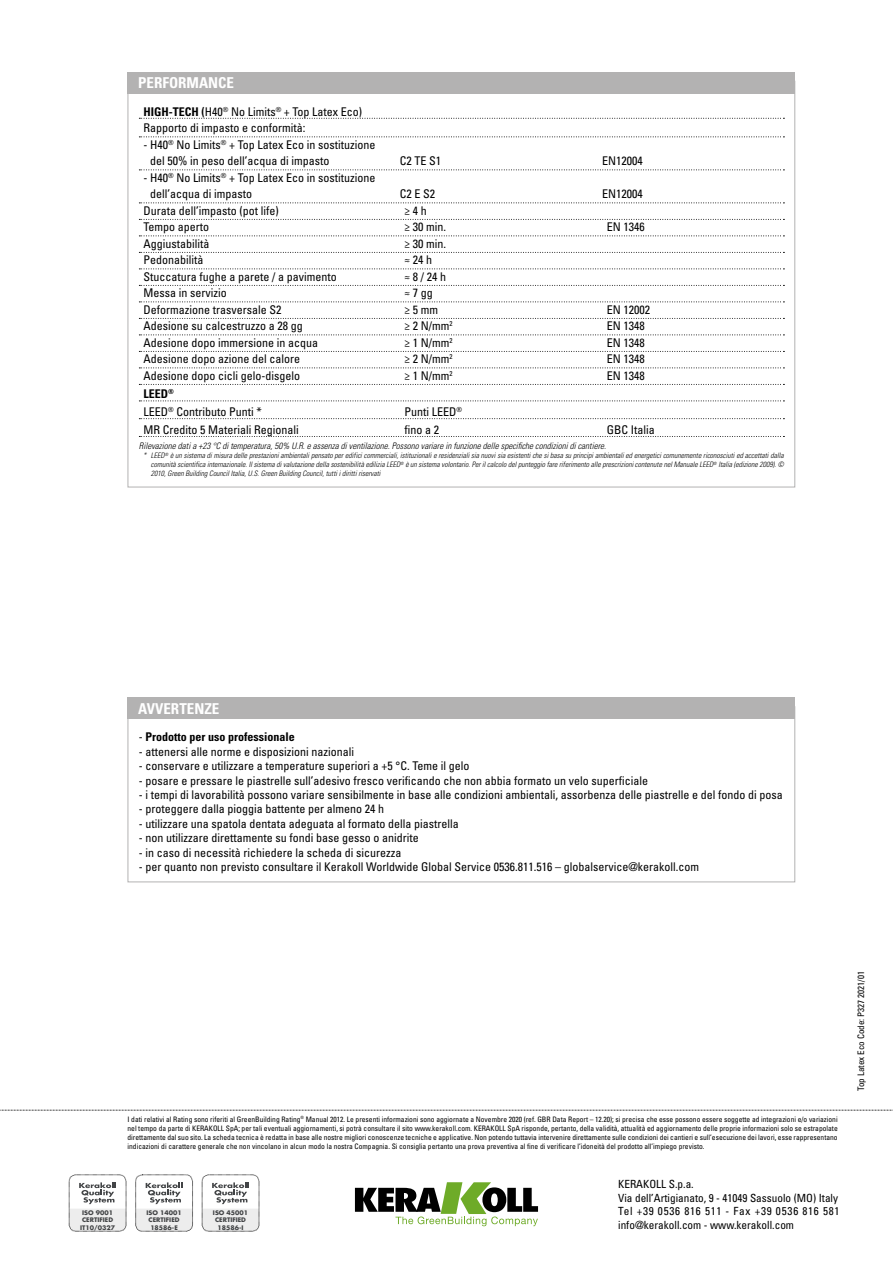
<style>
.page{position:relative;width:893px;height:1263px;background:#fff}
.page>*{position:absolute;margin:0;border:0;box-sizing:border-box;transform-origin:0 0}
.t1{font:700 condensed 15px "Univers LT Std";color:#fff}
.t2{font:condensed 12px/16.5px "Univers LT Std";color:#000}
.t3{font:700 condensed 12px "Univers LT Std";color:#000}
.t4{font:condensed 11.25px/13.5px "Univers LT Std";color:#000}
.t5{font:italic 300 condensed 9px "Univers LT Std";color:#000}
.t6{font:condensed 9px "Univers LT Std";color:#000}
.t7{font:condensed 7.5px/9px "Univers LT Std";color:#000;text-align:justify}
.t8{font:italic 300 condensed 7.5px/9px "Univers LT Std";color:#000;text-align:justify}
.t9{font:700 6.15px/7.4px "Futura Std";color:#424446;text-align:center}
.s1{font-weight:700}
.s2{font-weight:400}
</style>
<div class="page">
<svg style="left:0;top:1110px;width:893px;height:1px"></svg>
<svg style="left:355px;top:1182px;width:183px;height:44px"></svg>
<div style="left:69px;top:1175px;width:57px;height:56px;border:1px dashed #000;border-radius:7px"></div>
<svg style="left:69px;top:1182px;width:57px;height:49px"></svg>
<div style="left:136px;top:1175px;width:57px;height:56px;border:1px dashed #000;border-radius:7px"></div>
<svg style="left:136px;top:1182px;width:57px;height:49px"></svg>
<div style="left:202px;top:1175px;width:57px;height:56px;border:1px dashed #000;border-radius:7px"></div>
<svg style="left:202px;top:1182px;width:57px;height:49px"></svg>
<div style="left:128px;top:698px;width:667px;height:21px;background:#b3b2b2"></div>
<svg style="left:139px;top:118px;width:645px;height:1px"></svg>
<svg style="left:139px;top:136px;width:645px;height:1px"></svg>
<svg style="left:139px;top:169px;width:645px;height:1px"></svg>
<svg style="left:139px;top:202px;width:645px;height:1px"></svg>
<svg style="left:139px;top:219px;width:645px;height:1px"></svg>
<svg style="left:139px;top:235px;width:645px;height:1px"></svg>
<svg style="left:139px;top:252px;width:645px;height:1px"></svg>
<svg style="left:139px;top:268px;width:645px;height:1px"></svg>
<svg style="left:139px;top:285px;width:645px;height:1px"></svg>
<svg style="left:139px;top:301px;width:645px;height:1px"></svg>
<svg style="left:139px;top:318px;width:645px;height:1px"></svg>
<svg style="left:139px;top:334px;width:645px;height:1px"></svg>
<svg style="left:139px;top:351px;width:645px;height:1px"></svg>
<svg style="left:139px;top:367px;width:645px;height:1px"></svg>
<svg style="left:139px;top:384px;width:645px;height:1px"></svg>
<svg style="left:139px;top:400px;width:645px;height:1px"></svg>
<svg style="left:139px;top:418px;width:645px;height:1px"></svg>
<svg style="left:139px;top:436px;width:645px;height:1px"></svg>
<div style="left:128px;top:72px;width:667px;height:22px;background:#b3b2b2"></div>
<p class="t1" style="left:138px;top:74px;width:97px">PERFORMANCE</p>
<p class="t2" style="left:143px;top:103px;width:220px"><span class="s1">HIGH-TECH (</span>H40<sup>®</sup> No Limits<sup>®</sup> + Top Latex Eco)<br>Rapporto di impasto e conformità:</p>
<p class="t2" style="left:150px;top:136px;width:227px;text-indent:-7px">- H40<sup>®</sup> No Limits<sup>®</sup> + Top Latex Eco in sostituzione del 50% in peso dell’acqua di impasto</p>
<p class="t2" style="left:150px;top:169px;width:227px;text-indent:-7px">- H40<sup>®</sup> No Limits<sup>®</sup> + Top Latex Eco in sostituzione dell’acqua di impasto</p>
<p class="t2" style="left:400px;top:153px;width:43px">C2 TE S1</p>
<p class="t2" style="left:602px;top:153px;width:42px">EN12004</p>
<p class="t2" style="left:400px;top:186px;width:37px">C2 E S2</p>
<p class="t2" style="left:602px;top:186px;width:42px">EN12004</p>
<p class="t2" style="left:143px;top:202px;width:137px">Durata dell’impasto (pot life)</p>
<p class="t2" style="left:404px;top:202px;width:24px">≥ 4 h</p>
<p class="t2" style="left:143px;top:219px;width:67px">Tempo aperto</p>
<p class="t2" style="left:404px;top:219px;width:43px">≥ 30 min.</p>
<p class="t2" style="left:607px;top:219px;width:39px">EN 1346</p>
<p class="t2" style="left:143px;top:235px;width:67px">Aggiustabilità</p>
<p class="t2" style="left:404px;top:235px;width:43px">≥ 30 min.</p>
<p class="t2" style="left:143px;top:252px;width:61px">Pedonabilità</p>
<p class="t2" style="left:404px;top:252px;width:29px">≈ 24 h</p>
<p class="t2" style="left:143px;top:268px;width:195px">Stuccatura fughe a parete / a pavimento</p>
<p class="t2" style="left:404px;top:268px;width:43px">≈ 8 / 24 h</p>
<p class="t2" style="left:143px;top:285px;width:85px">Messa in servizio</p>
<p class="t2" style="left:404px;top:285px;width:30px">≈ 7 gg</p>
<p class="t2" style="left:143px;top:301px;width:139px">Deformazione trasversale S2</p>
<p class="t2" style="left:404px;top:301px;width:35px">≥ 5 mm</p>
<p class="t2" style="left:607px;top:301px;width:45px">EN 12002</p>
<p class="t2" style="left:143px;top:318px;width:161px">Adesione su calcestruzzo a 28 gg</p>
<p class="t2" style="left:404px;top:318px;width:49px">≥ 2 N/mm<sup>2</sup></p>
<p class="t2" style="left:607px;top:318px;width:39px">EN 1348</p>
<p class="t2" style="left:143px;top:334px;width:176px">Adesione dopo immersione in acqua</p>
<p class="t2" style="left:404px;top:334px;width:49px">≥ 1 N/mm<sup>2</sup></p>
<p class="t2" style="left:607px;top:334px;width:39px">EN 1348</p>
<p class="t2" style="left:143px;top:351px;width:158px">Adesione dopo azione del calore</p>
<p class="t2" style="left:404px;top:351px;width:49px">≥ 2 N/mm<sup>2</sup></p>
<p class="t2" style="left:607px;top:351px;width:39px">EN 1348</p>
<p class="t2" style="left:143px;top:367px;width:158px">Adesione dopo cicli gelo-disgelo</p>
<p class="t2" style="left:404px;top:367px;width:49px">≥ 1 N/mm<sup>2</sup></p>
<p class="t2" style="left:607px;top:367px;width:39px">EN 1348</p>
<p class="t2" style="left:143px;top:385px;width:120px;line-height:17.9px"><span class="s1">LEED</span><sup>®<br></sup>LEED<sup>®</sup> Contributo Punti *</p>
<p class="t2" style="left:404px;top:403px;width:59px">Punti LEED<sup>®</sup></p>
<p class="t2" style="left:143px;top:421px;width:157px">MR Credito 5 Materiali Regionali</p>
<p class="t2" style="left:404px;top:421px;width:36px">fino a 2</p>
<p class="t2" style="left:607px;top:421px;width:49px">GBC Italia</p>
<p class="t5" style="left:139px;top:440px;width:469px">Rilevazione dati a +23 °C di temperatura, 50% U.R. e assenza di ventilazione. Possono variare in funzione delle specifiche condizioni di cantiere.</p>
<p class="t8" style="left:151px;top:451px;width:634px;text-indent:-8px">* LEED<sup>®</sup> è un sistema di misura delle prestazioni ambientali pensato per edifici commerciali, istituzionali e residenziali sia nuovi sia esistenti che si basa su principi ambientali ed energetici comunemente riconosciuti ed accettati dalla comunità scientifica internazionale. Il sistema di valutazione della sostenibilità edilizia LEED<sup>®</sup> è un sistema volontario. Per il calcolo del punteggio fare riferimento alle prescrizioni contenute nel Manuale LEED<sup>®</sup> Italia (edizione 2009). © 2010, Green Building Council Italia, U.S. Green Building Council, tutti i diritti riservati</p>
<p class="t1" style="left:138px;top:699px;width:83px">AVVERTENZE</p>
<p class="t3" style="left:139px;top:730px;width:157px"><span class="s2">-</span> Prodotto per uso professionale</p>
<p class="t2" style="left:139px;top:743px;width:217px">- attenersi alle norme e disposizioni nazionali</p>
<p class="t2" style="left:139px;top:757px;width:332px">- conservare e utilizzare a temperature superiori a +5 °C. Teme il gelo</p>
<p class="t2" style="left:139px;top:772px;width:511px">- posare e pressare le piastrelle sull’adesivo fresco verificando che non abbia formato un velo superficiale</p>
<p class="t2" style="left:139px;top:786px;width:645px">- i tempi di lavorabilità possono variare sensibilmente in base alle condizioni ambientali, assorbenza delle piastrelle e del fondo di posa</p>
<p class="t2" style="left:139px;top:801px;width:247px">- proteggere dalla pioggia battente per almeno 24 h</p>
<p class="t2" style="left:139px;top:815px;width:321px">- utilizzare una spatola dentata adeguata al formato della piastrella</p>
<p class="t2" style="left:139px;top:829px;width:281px">- non utilizzare direttamente su fondi base gesso o anidrite</p>
<p class="t2" style="left:139px;top:844px;width:264px">- in caso di necessità richiedere la scheda di sicurezza</p>
<p class="t2" style="left:139px;top:858px;width:562px">- per quanto non previsto consultare il Kerakoll Worldwide Global Service 0536.811.516 – globalservice@kerakoll.com</p>
<p class="t7" style="left:128px;top:1114px;width:712px">I dati relativi al Rating sono riferiti al GreenBuilding Rating<sup>®</sup> Manual 2012. Le presenti informazioni sono aggiornate a Novembre 2020 (ref. GBR Data Report – 12.20); si precisa che esse possono essere soggette ad integrazioni e/o variazioni nel tempo da parte di KERAKOLL SpA; per tali eventuali aggiornamenti, si potrà consultare il sito www.kerakoll.com. KERAKOLL SpA risponde, pertanto, della validità, attualità ed aggiornamento delle proprie informazioni solo se estrapolate direttamente dal suo sito. La scheda tecnica è redatta in base alle nostre migliori conoscenze tecniche e applicative. Non potendo tuttavia intervenire direttamente sulle condizioni dei cantieri e sull’esecuzione dei lavori, esse rappresentano indicazioni di carattere generale che non vincolano in alcun modo la nostra Compagnia. Si consiglia pertanto una prova preventiva al fine di verificare l’idoneità del prodotto all’impiego previsto.</p>
<p class="t9" style="left:80px;top:1209px;width:36px">ISO 9001<br>CERTIFIED<br>IT10/0327</p>
<p class="t9" style="left:146px;top:1209px;width:37px">ISO 14001<br>CERTIFIED<br>18586-E</p>
<p class="t9" style="left:213px;top:1209px;width:37px">ISO 45001<br>CERTIFIED<br>18586-I</p>
<p class="t4" style="left:618px;top:1177px;width:223px">KERAKOLL S.p.a.<br>Via dell’Artigianato, 9 - 41049 Sassuolo (MO) Italy Tel +39 0536 816 511 - Fax +39 0536 816 581 info@kerakoll.com - www.kerakoll.com</p>
<p class="t6" style="left:855px;top:1091px;width:121px;rotate:-90deg">Top Latex Eco Code: P327 2021/01</p>
</div>
